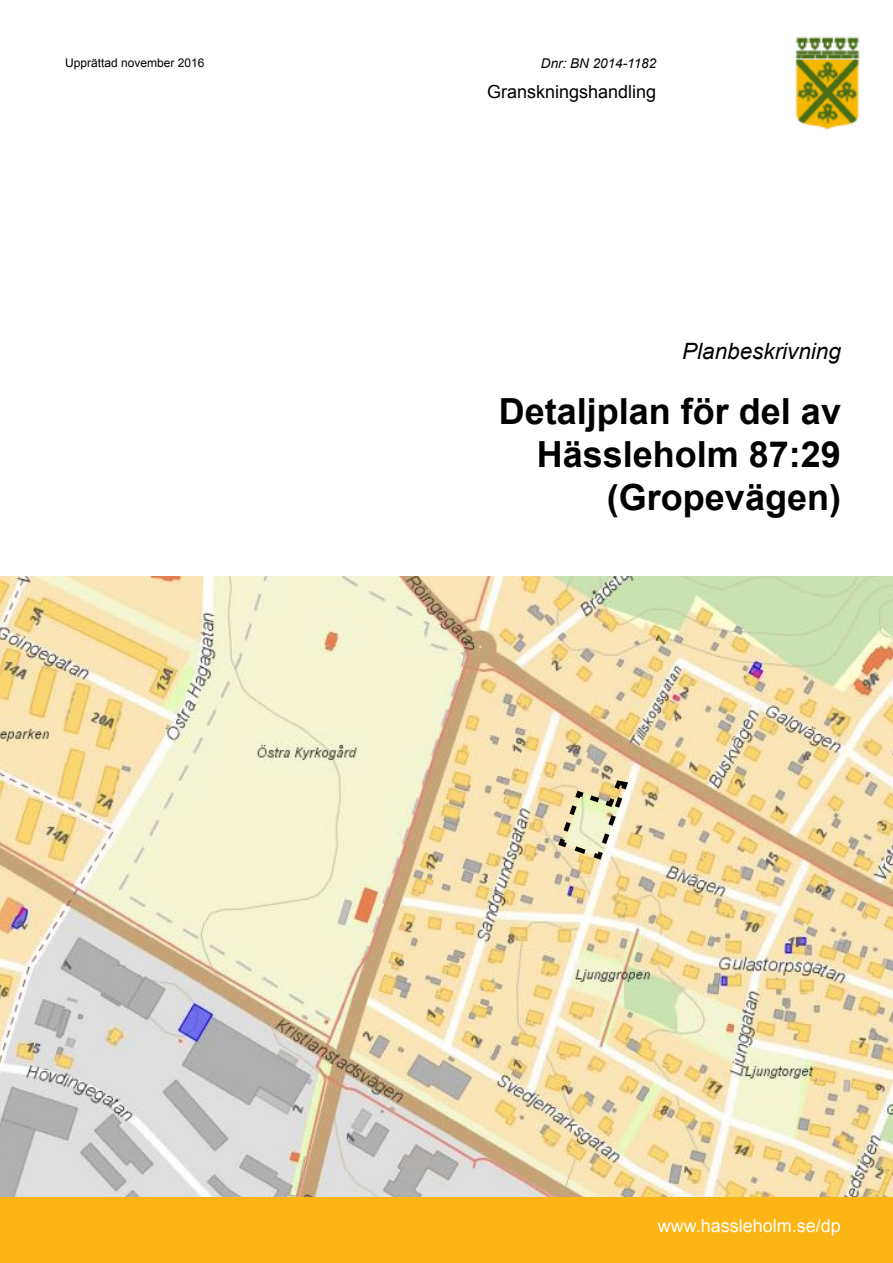
<style>
.page{position:relative;width:893px;height:1263px;background:#fff}
.page>*{position:absolute;margin:0;border:0;box-sizing:border-box;transform-origin:0 0}
.t1{font:700 36px/43.2px "Arial";color:#000;text-align:right}
.t2{font:italic 22.5px "Arial";color:#000}
.t3{font:18px "Arial";color:#fff}
.t4{font:18px "Arial";color:#000}
.t5{font:italic 13.5px "Arial";color:#000}
.t6{font:12px "Arial";color:#000}
</style>
<div class="page">
<img style="left:795px;top:36px;width:65px;height:95px">
<img style="left:0;top:577px;width:893px;height:620px">
<div style="left:0;top:1197px;width:893px;height:66px;background:#fcb515"></div>
<img style="left:555px;top:778px;width:76px;height:84px">
<p class="t6" style="left:65px;top:55px;width:141px">Upprättad november 2016</p>
<p class="t5" style="left:541px;top:54px;width:117px">Dnr: BN 2014-1182</p>
<p class="t4" style="left:487px;top:80px;width:171px">Granskningshandling</p>
<p class="t2" style="left:682px;top:337px;width:160px">Planbeskrivning</p>
<p class="t1" style="left:499px;top:391px;width:344px">Detaljplan för del av<br>Hässleholm 87:29 (Gropevägen)</p>
<p class="t3" style="left:658px;top:1214px;width:185px">www.hassleholm.se/dp</p>
</div>
